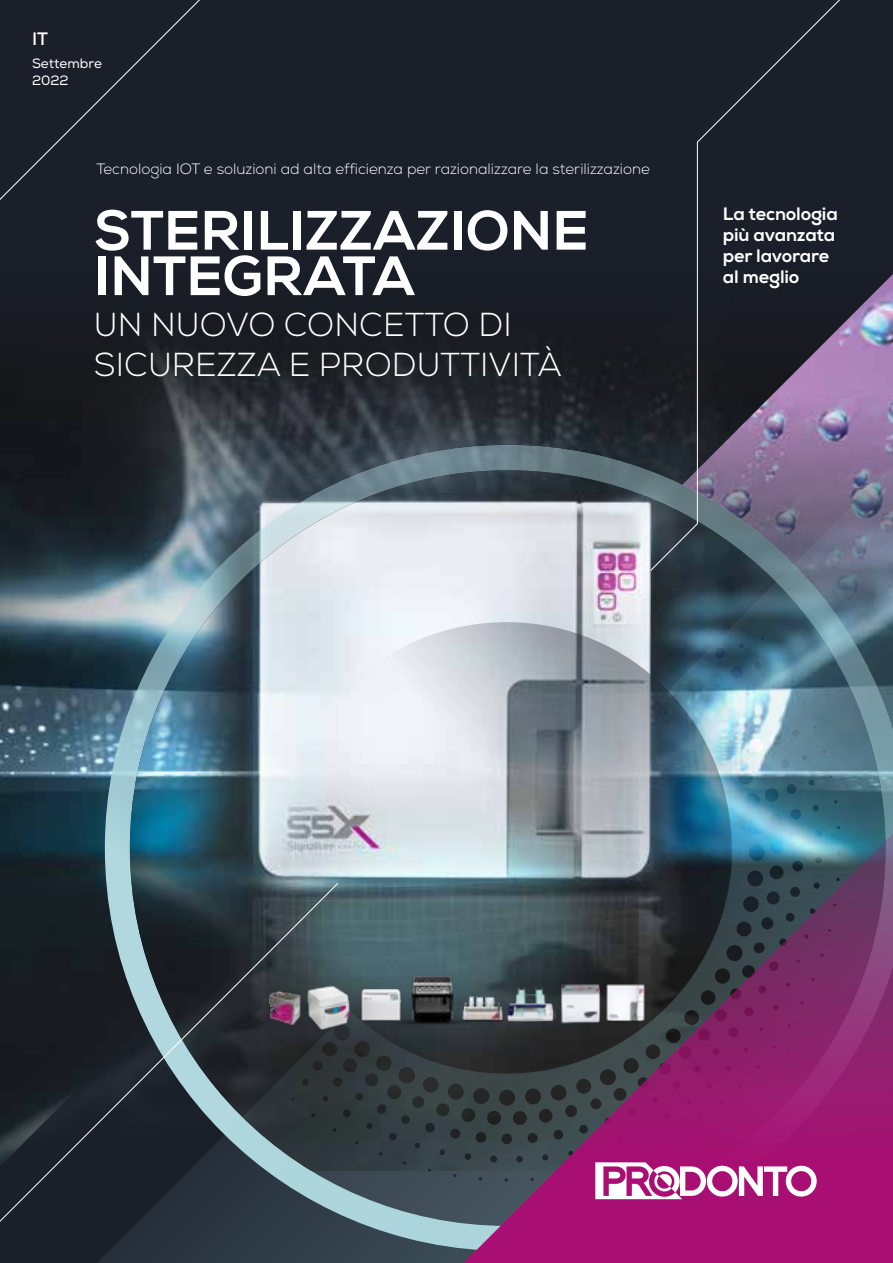
<style>
.page{position:relative;width:893px;height:1263px;background:#fff}
.page>*{position:absolute;margin:0;border:0;box-sizing:border-box;transform-origin:0 0}
.t1{font:800 55.35px/45.5px "Nexa";letter-spacing:-.005em;color:#fff}
.t2{font:300 33.15px/40.5px "Nexa";letter-spacing:.005em;color:#fff}
.t3{font:800 18px/21px "Nexa";letter-spacing:-.01em;color:#fff}
.t4{font:700 18px "Nexa";color:#fff}
.t5{font:300 15px "Nexa";color:#fff}
.t6{font:13.5px/16.5px "Nexa";color:#fff}
</style>
<div class="page">
<div style="left:0;top:0;width:893px;height:227px;background:#1a1f2a"></div>
<img style="left:0;top:227px;width:893px;height:655px">
<img style="left:15px;top:381px;width:878px;height:882px">
<div style="left:0;top:0;width:219px;height:209px;background:#1a1f2a"></div>
<img style="left:280px;top:621px;width:453px;height:453px">
<svg style="left:650px;top:0;width:223px;height:571px;background:#373747"></svg>
<img style="left:395px;top:729px;width:498px;height:534px">
<svg style="left:595px;top:1162px;width:222px;height:37px"></svg>
<svg style="left:0;top:882px;width:339px;height:381px;background:#2e383f"></svg>
<img style="left:265px;top:989px;width:36px;height:40px">
<img style="left:619px;top:982px;width:28px;height:41px">
<img style="left:543px;top:979px;width:76px;height:50px">
<img style="left:362px;top:966px;width:141px;height:79px">
<img style="left:444px;top:996px;width:62px;height:26px">
<img style="left:506px;top:978px;width:49px;height:46px">
<img style="left:353px;top:957px;width:57px;height:76px">
<img style="left:306px;top:984px;width:48px;height:58px">
<p class="t4" style="left:32px;top:27px;width:18px">IT</p>
<p class="t6" style="left:32px;top:56px;width:71px">Settembre<br>2022</p>
<p class="t5" style="left:96px;top:160px;width:555px">Tecnologia IOT e soluzioni ad alta efficienza per razionalizzare la sterilizzazione</p>
<h1 class="t1" style="left:94px;top:209px;width:496px">STERILIZZAZIONE<br>INTEGRATA</h1>
<h2 class="t2" style="left:94px;top:305px;width:470px">UN NUOVO CONCETTO DI<br>SICUREZZA E PRODUTTIVITÀ</h2>
<p class="t3" style="left:723px;top:204px;width:116px">La tecnologia più avanzata per lavorare al meglio</p>
</div>
